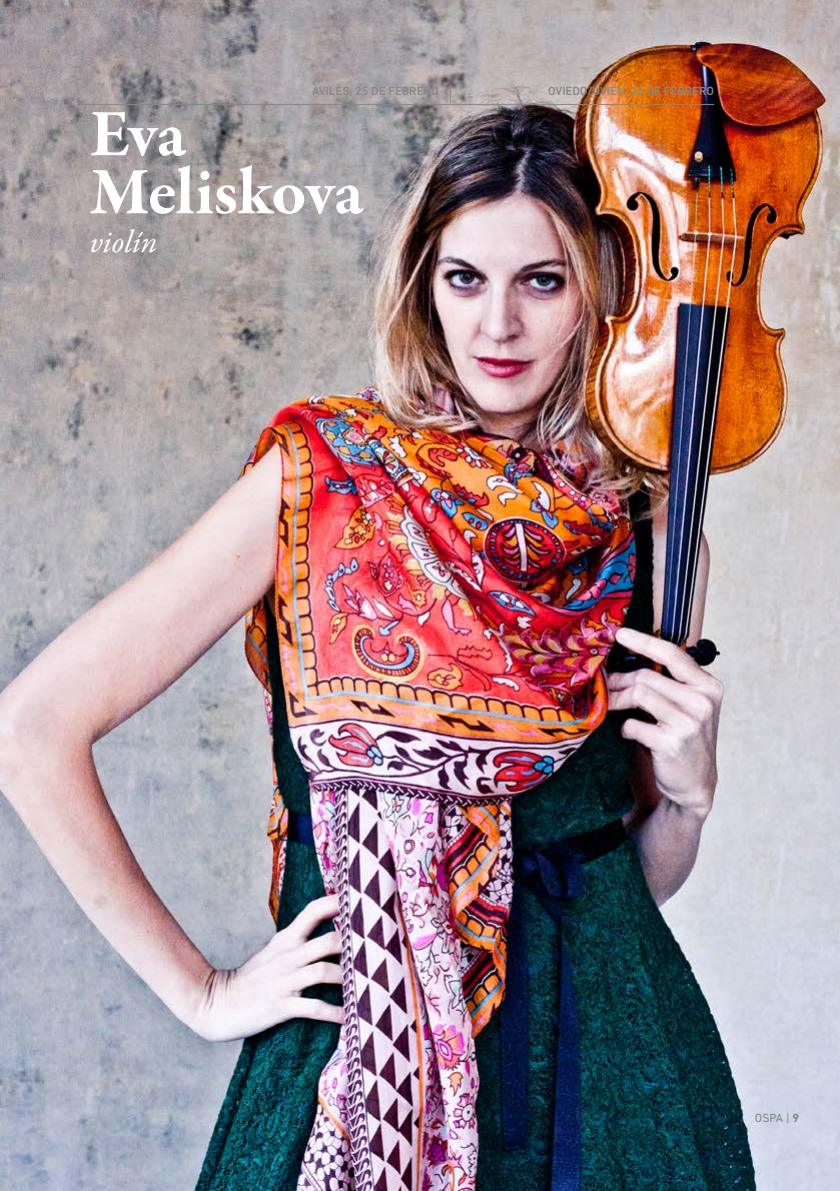
<style>
.page{position:relative;width:840px;height:1191px;background:#fff}
.page>*{position:absolute;margin:0;border:0;box-sizing:border-box;transform-origin:0 0}
.t1{font:700 68px/58px "Garamond Premr Pro";color:#fff}
.t2{font:italic 32px "Garamond Premr Pro";color:#fff}
.t3{font:500 12px "DIN Next W1 G";color:#878787}
.t4{font:12px "DIN Next W1 G";color:#878787}
.s1{font-weight:700}
</style>
<div class="page">
<img style="left:0;top:0;width:839px;height:1191px">
<hr style="left:84px;top:104px;width:629px;height:1px;background:#878787">
<svg style="left:449px;top:85px;width:1px;height:19px"></svg>
<p class="t3" style="left:312px;top:84px;width:126px">AVILÉS, 25 DE FEBRERO</p>
<p class="t3" style="left:547px;top:84px;width:166px">OVIEDO/UVIÉU, 26 DE FEBRERO</p>
<h1 class="t1" style="left:90px;top:105px;width:275px">Eva<br>Meliskova</h1>
<h2 class="t2" style="left:90px;top:221px;width:69px">violín</h2>
<p class="t4" style="left:754px;top:1111px;width:45px">OSPA | <span class="s1">9</span></p>
</div>
